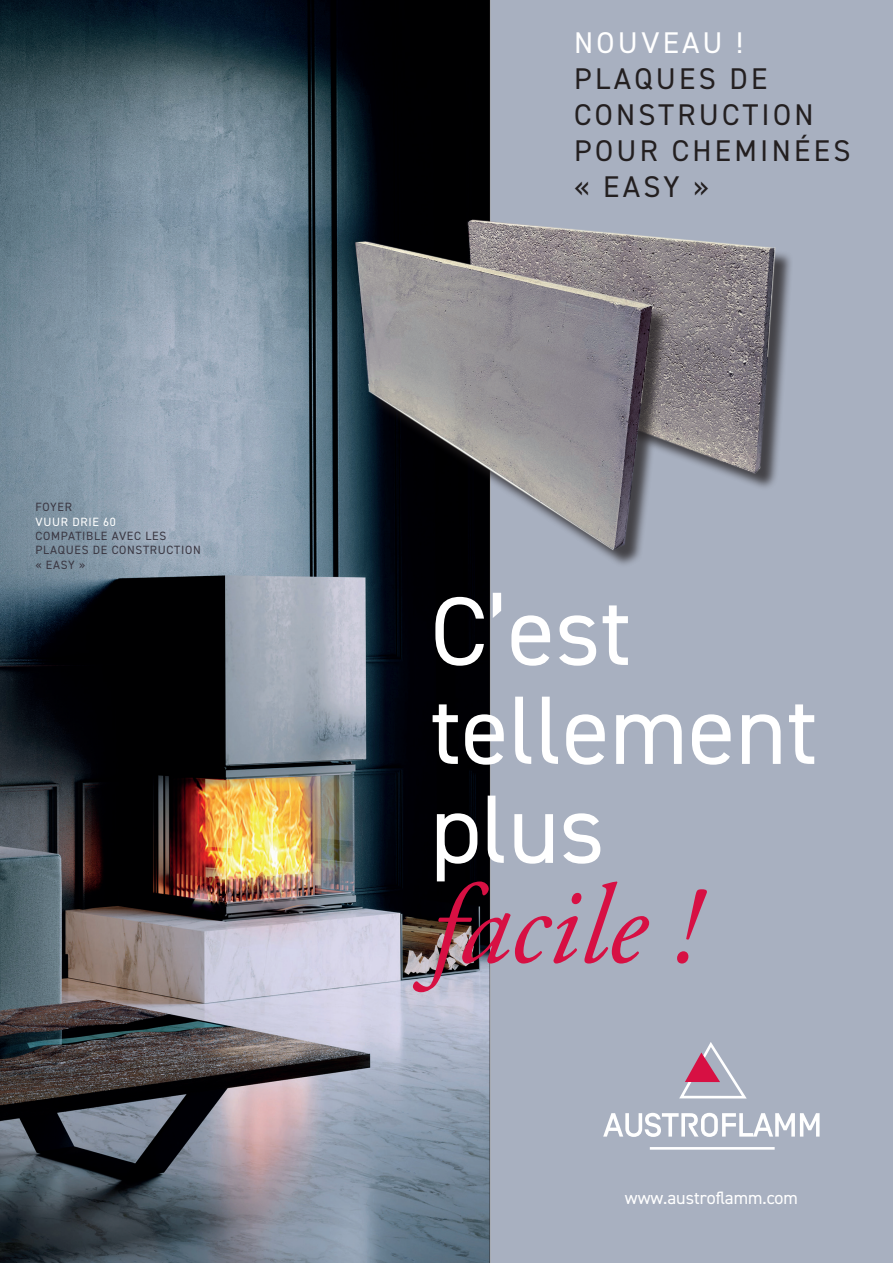
<style>
.page{position:relative;width:893px;height:1263px;background:#fff}
.page>*{position:absolute;margin:0;border:0;box-sizing:border-box;transform-origin:0 0}
.t1{font:italic 112.5px "Adobe Garamond Pro";color:#d71043}
.t2{font:97.5px/99px "DIN2014";color:#fff}
.t3{font:30px/36px "DIN2014";letter-spacing:.11em;color:#231f20}
.t4{font:30px "DIN2014";letter-spacing:.11em;color:#fff}
.t5{font:18px "DIN2014";color:#fff}
.t6{font:12px/14.4px "DIN2014";letter-spacing:.06em;color:#3a3742}
.t7{font:12px "DIN2014";letter-spacing:.06em;color:#fff}
</style>
<div class="page">
<img style="left:0;top:0;width:489px;height:1263px">
<div style="left:489px;top:0;width:404px;height:1263px;background:#a8b0c0"></div>
<svg style="left:677px;top:1041px;width:72px;height:59px;background:#b6a4b6"></svg>
<svg style="left:603px;top:1113px;width:217px;height:24px"></svg>
<hr style="left:650px;top:1147px;width:125px;height:3px;background:#fff">
<img style="left:451px;top:203px;width:345px;height:280px">
<img style="left:325px;top:228px;width:345px;height:338px">
<p class="t6" style="left:35px;top:500px;width:38px">FOYER</p>
<p class="t7" style="left:35px;top:514px;width:82px">VUUR DRIE 60</p>
<p class="t6" style="left:35px;top:528px;width:167px">COMPATIBLE AVEC LES<br>PLAQUES DE CONSTRUCTION « EASY »</p>
<h3 class="t4" style="left:574px;top:24px;width:170px">NOUVEAU !</h3>
<h3 class="t3" style="left:574px;top:60px;width:278px">PLAQUES DE<br>CONSTRUCTION<br>POUR CHEMINÉES « EASY »</h3>
<h2 class="t2" style="left:431px;top:580px;width:389px">C’est tellement plus</h2>
<h1 class="t1" style="left:431px;top:859px;width:268px">facile !</h1>
<h3 class="t5" style="left:625px;top:1186px;width:175px">www.austroflamm.com</h3>
</div>
